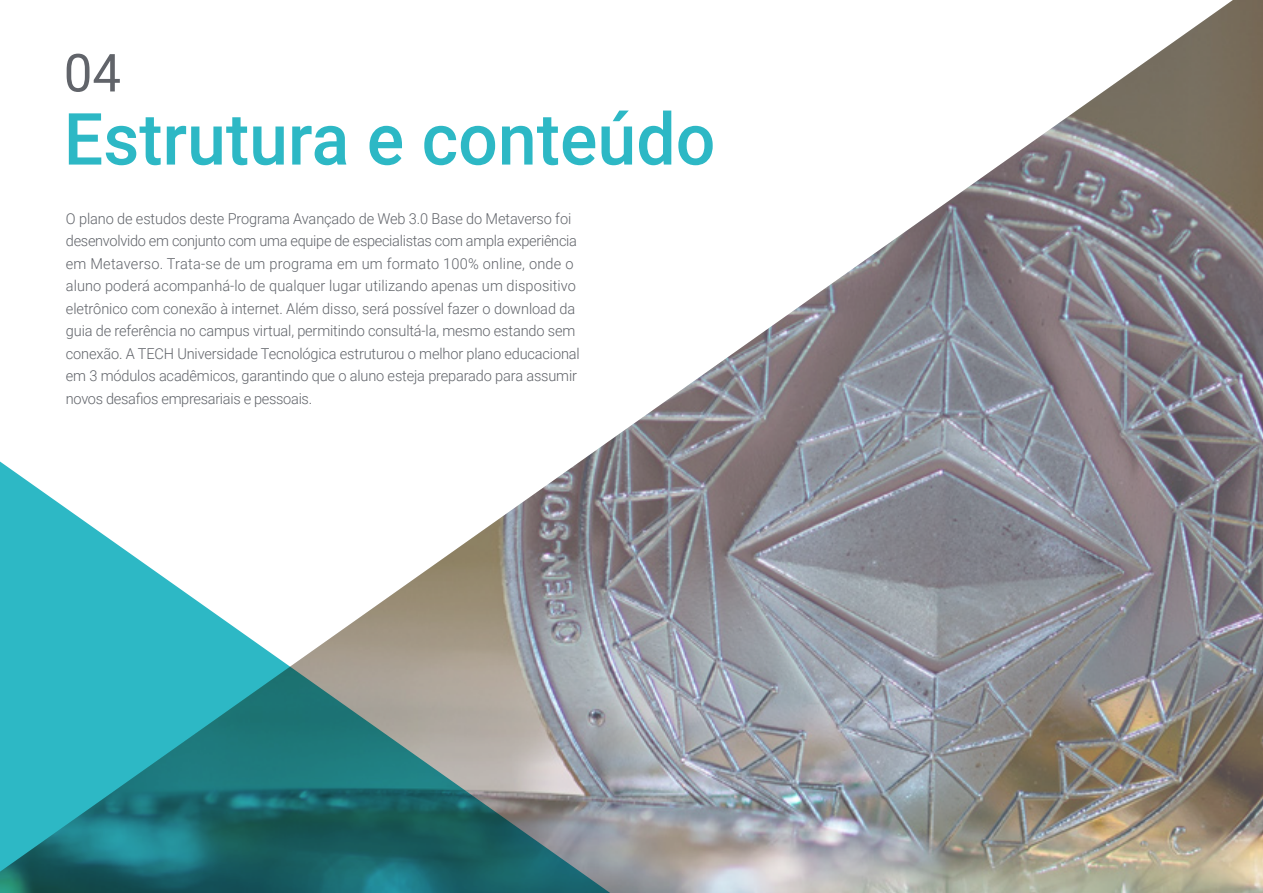
<style>
.page{position:relative;width:1263px;height:893px;background:#fff}
.page>*{position:absolute;margin:0;border:0;box-sizing:border-box;transform-origin:0 0}
.t1{font:500 72px "Roboto";color:#2db8c5}
.t2{font:52.5px "Roboto";color:#61646a}
.t3{font:300 15px/22.5px "Roboto";letter-spacing:-.01em;color:#61646a}
</style>
<div class="page">
<img style="left:602px;top:0;width:661px;height:893px">
<svg style="left:0;top:446px;width:640px;height:447px"></svg>
<h2 class="t2" style="left:64px;top:36px;width:59px">04</h2>
<h1 class="t1" style="left:64px;top:89px;width:653px">Estrutura e conteúdo</h1>
<p class="t3" style="left:66px;top:207px;width:515px">O plano de estudos deste Programa Avançado de Web 3.0 Base do Metaverso foi desenvolvido em conjunto com uma equipe de especialistas com ampla experiência em Metaverso. Trata-se de um programa em um formato 100% online, onde o aluno poderá acompanhá-lo de qualquer lugar utilizando apenas um dispositivo eletrônico com conexão à internet. Além disso, será possível fazer o download da guia de referência no campus virtual, permitindo consultá-la, mesmo estando sem conexão. A TECH Universidade Tecnológica estruturou o melhor plano educacional em 3 módulos acadêmicos, garantindo que o aluno esteja preparado para assumir novos desafios empresariais e pessoais.</p>
</div>
